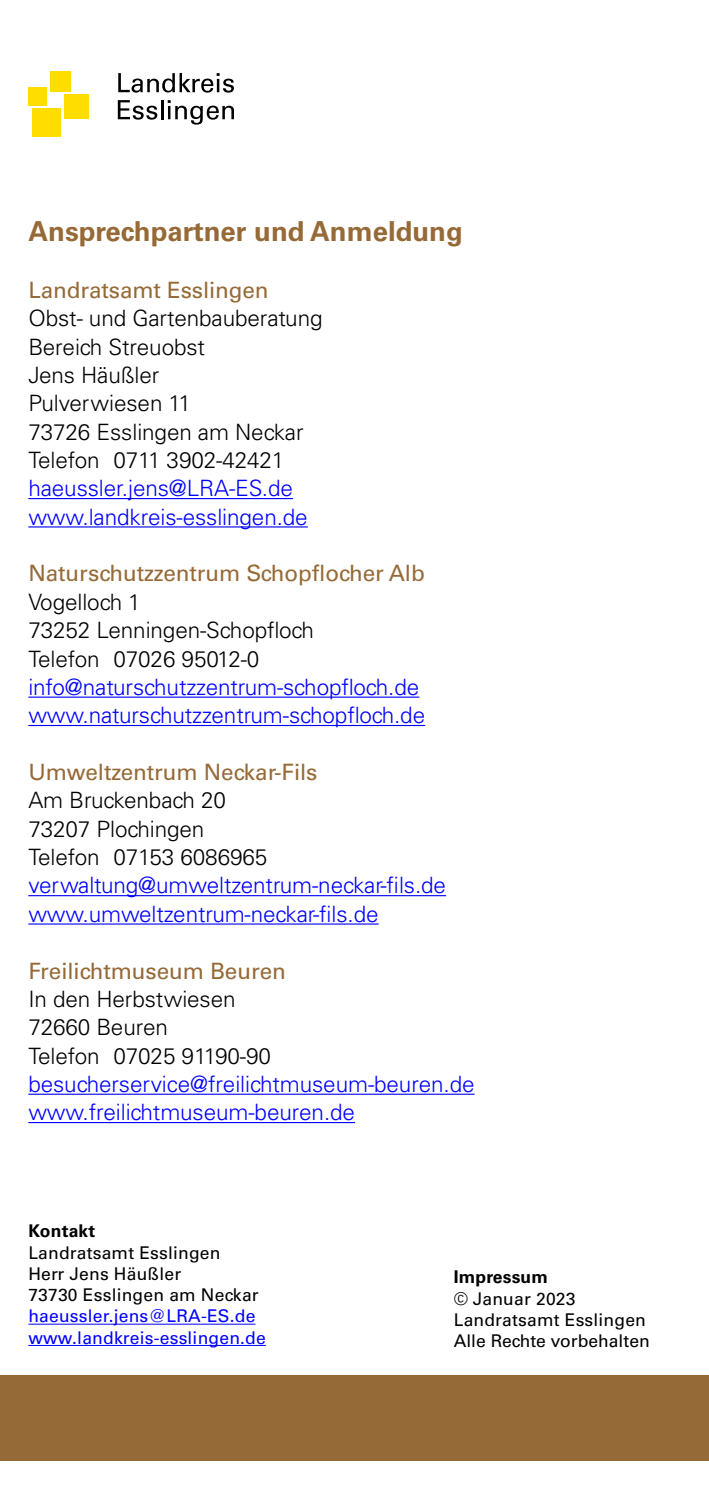
<style>
.page{position:relative;width:709px;height:1489px;background:#fff}
.page>*{position:absolute;margin:0;border:0;box-sizing:border-box;transform-origin:0 0}
.t1{font:700 27.5px "Univers LT Std";color:#966a37}
.t2{font:300 22.5px "Univers LT Std";letter-spacing:-.005em;color:#00f}
.t3{font:300 22.5px "Univers LT Std";letter-spacing:-.005em;color:#000}
.t4{font:22.5px "Univers LT Std";letter-spacing:-.005em;color:#966a37}
.t5{font:17.5px/21.2px "Univers LT Std";letter-spacing:.01em;color:#000}
.t6{font:17.5px "Univers LT Std";letter-spacing:.01em;color:#00f}
.t7{font:700 17.5px "Univers LT Std";letter-spacing:.01em;color:#000}
</style>
<div class="page">
<div style="left:0;top:1375px;width:709px;height:85px;background:#966a37"></div>
<svg style="left:118px;top:73px;width:116px;height:20px"></svg>
<svg style="left:118px;top:100px;width:116px;height:25px"></svg>
<div style="left:28px;top:87px;width:19px;height:19px;background:#fd0"></div>
<div style="left:32px;top:108px;width:29px;height:29px;background:#fd0"></div>
<div style="left:64px;top:94px;width:25px;height:25px;background:#fd0"></div>
<div style="left:50px;top:71px;width:21px;height:21px;background:#fd0"></div>
<hr style="left:28px;top:1323px;width:227px;height:1px;background:#00f">
<hr style="left:28px;top:1344px;width:238px;height:1px;background:#00f">
<hr style="left:28px;top:498px;width:265px;height:1px;background:#00f">
<hr style="left:28px;top:526px;width:280px;height:1px;background:#00f">
<hr style="left:28px;top:696px;width:391px;height:1px;background:#00f">
<hr style="left:28px;top:725px;width:397px;height:1px;background:#00f">
<hr style="left:28px;top:895px;width:418px;height:1px;background:#00f">
<hr style="left:28px;top:923px;width:350px;height:1px;background:#00f">
<hr style="left:28px;top:1093px;width:446px;height:1px;background:#00f">
<hr style="left:28px;top:1121px;width:327px;height:2px;background:#00f">
<h1 class="t1" style="left:28px;top:215px;width:436px">Ansprechpartner und Anmeldung</h1>
<p class="t4" style="left:28px;top:276px;width:242px">Landratsamt Esslingen</p>
<p class="t3" style="left:28px;top:304px;width:296px">Obst- und Gartenbauberatung</p>
<p class="t3" style="left:28px;top:333px;width:178px">Bereich Streuobst</p>
<p class="t3" style="left:28px;top:361px;width:132px">Jens Häußler</p>
<p class="t3" style="left:28px;top:390px;width:164px">Pulverwiesen 11</p>
<p class="t3" style="left:28px;top:418px;width:277px">73726 Esslingen am Neckar</p>
<p class="t3" style="left:28px;top:446px;width:258px">Telefon 0711 3902-42421</p>
<p class="t2" style="left:28px;top:475px;width:266px">haeussler.jens@LRA-ES.de</p>
<p class="t2" style="left:28px;top:503px;width:281px">www.landkreis-esslingen.de</p>
<p class="t4" style="left:28px;top:560px;width:398px">Naturschutzzentrum Schopflocher Alb</p>
<p class="t3" style="left:28px;top:588px;width:114px">Vogelloch 1</p>
<p class="t3" style="left:28px;top:616px;width:287px">73252 Lenningen-Schopfloch</p>
<p class="t3" style="left:28px;top:645px;width:233px">Telefon 07026 95012-0</p>
<p class="t2" style="left:28px;top:673px;width:392px">info@naturschutzzentrum-schopfloch.de</p>
<p class="t2" style="left:28px;top:701px;width:398px">www.naturschutzzentrum-schopfloch.de</p>
<p class="t4" style="left:28px;top:758px;width:291px">Umweltzentrum Neckar-Fils</p>
<p class="t3" style="left:28px;top:786px;width:199px">Am Bruckenbach 20</p>
<p class="t3" style="left:28px;top:815px;width:178px">73207 Plochingen</p>
<p class="t3" style="left:28px;top:843px;width:240px">Telefon 07153 6086965</p>
<p class="t2" style="left:28px;top:871px;width:419px">verwaltung@umweltzentrum-neckar-fils.de</p>
<p class="t2" style="left:28px;top:900px;width:352px">www.umweltzentrum-neckar-fils.de</p>
<p class="t4" style="left:28px;top:957px;width:259px">Freilichtmuseum Beuren</p>
<p class="t3" style="left:28px;top:985px;width:209px">In den Herbstwiesen</p>
<p class="t3" style="left:28px;top:1013px;width:141px">72660 Beuren</p>
<p class="t3" style="left:28px;top:1041px;width:244px">Telefon 07025 91190-90</p>
<p class="t2" style="left:28px;top:1070px;width:448px">besucherservice@freilichtmuseum-beuren.de</p>
<p class="t2" style="left:28px;top:1098px;width:328px">www.freilichtmuseum-beuren.de</p>
<p class="t7" style="left:28px;top:1220px;width:68px">Kontakt</p>
<p class="t5" style="left:28px;top:1241px;width:194px">Landratsamt Esslingen</p>
<p class="t5" style="left:28px;top:1262px;width:154px">Herr Jens Häußler</p>
<p class="t5" style="left:28px;top:1284px;width:232px">73730 Esslingen am Neckar</p>
<p class="t6" style="left:28px;top:1305px;width:228px">haeussler.jens@LRA-ES.de</p>
<p class="t6" style="left:28px;top:1326px;width:239px">www.landkreis-esslingen.de</p>
<p class="t7" style="left:454px;top:1266px;width:96px">Impressum</p>
<p class="t5" style="left:454px;top:1287px;width:194px">© Januar 2023<br>Landratsamt Esslingen</p>
<p class="t5" style="left:454px;top:1330px;width:197px">Alle Rechte vorbehalten</p>
</div>
